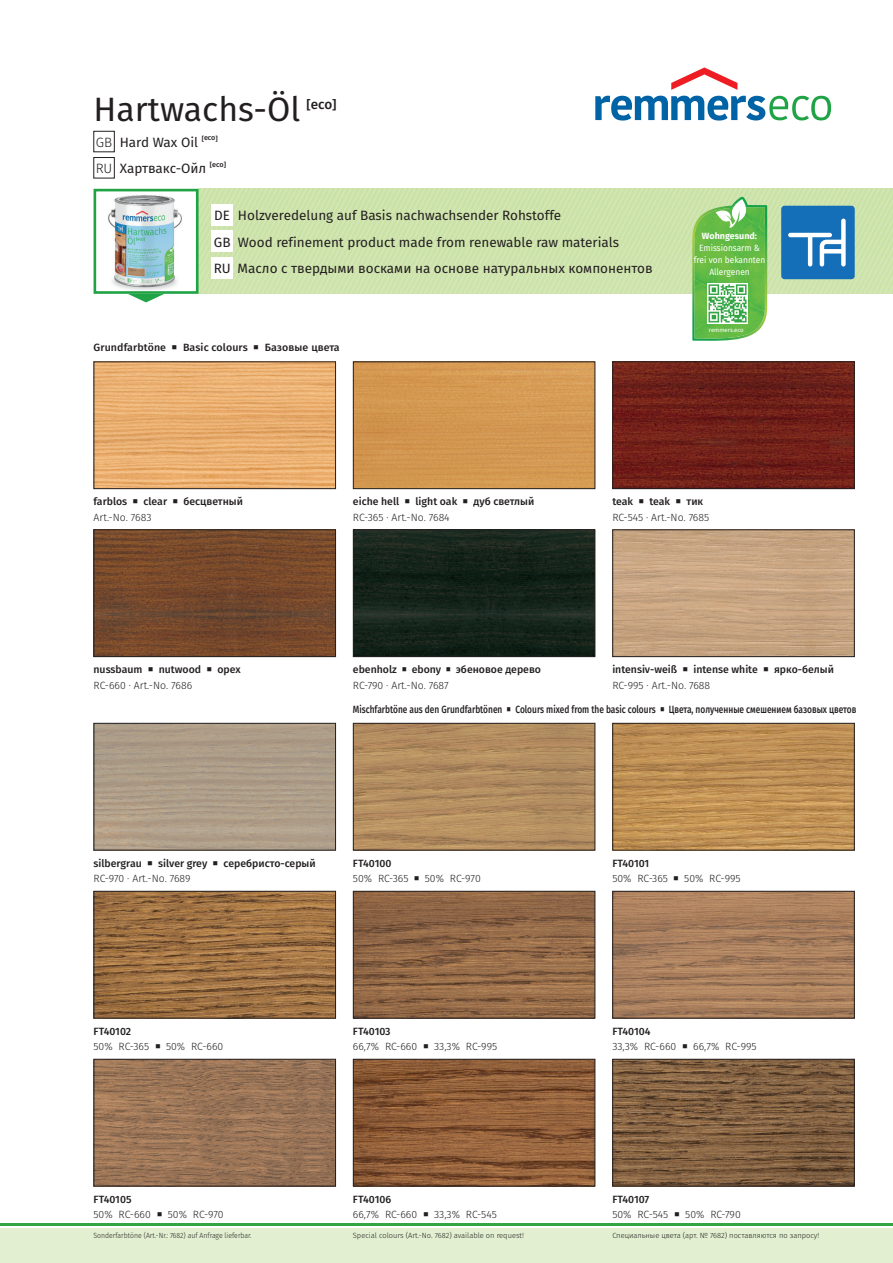
<style>
.page{position:relative;width:893px;height:1263px;background:#fff}
.page>*{position:absolute;margin:0;border:0;box-sizing:border-box;transform-origin:0 0}
.t1{font:33.75px "Fira Sans";color:#231f20}
.t2{font:13.5px/26.2px "Fira Sans";color:#231f20;text-align:justify}
.t3{font:500 13.5px "Fira Sans";color:#231f20}
.t4{font:300 10.5px "Fira Sans";color:#231f20}
.t5{font:500 10.5px "Fira Sans";color:#231f20}
.t6{font:500 10.5px "Fira Sans";color:#231f20;scale:.8 1}
.t7{font:9px/12px "Fira Sans";color:#fff;text-align:center;scale:.93 1}
.t8{font:700 9px "Fira Sans";color:#fff}
.t9{font:300 7.5px "Fira Sans";color:#231f20}
.t10{font:300 7.5px "Fira Sans";color:#231f20;scale:.92 1}
.t11{font:6px "Fira Sans";color:#fff}
.s1{font-size:12.15px}
.s2{font-weight:300}
</style>
<div class="page">
<img style="left:199px;top:189px;width:694px;height:105px">
<img style="left:108px;top:195px;width:74px;height:95px">
<div style="left:94px;top:189px;width:105px;height:105px;border:3px solid #1fa345"></div>
<div style="left:212px;top:205px;width:21px;height:21px;background:#fff"></div>
<div style="left:212px;top:231px;width:21px;height:21px;background:#fff"></div>
<div style="left:212px;top:257px;width:21px;height:21px;background:#fff"></div>
<svg style="left:128px;top:294px;width:36px;height:8px"></svg>
<div style="left:94px;top:131px;width:21px;height:21px;border:1px solid #231f20"></div>
<div style="left:94px;top:157px;width:21px;height:21px;border:1px solid #231f20"></div>
<div style="left:781px;top:206px;width:74px;height:73px;background:#146eb8;border-radius:3px"></div>
<svg style="left:788px;top:219px;width:58px;height:47px"></svg>
<svg style="left:692px;top:197px;width:75px;height:144px;background:#77c25c"></svg>
<hr style="left:0;top:1223px;width:893px;height:3px;background:#33a644">
<div style="left:0;top:1228px;width:893px;height:35px;background:#e2efd0"></div>
<img style="left:96px;top:363px;width:238px;height:124px">
<div style="left:94px;top:361px;width:242px;height:128px;border:1px solid #231f20"></div>
<img style="left:355px;top:363px;width:238px;height:124px">
<div style="left:353px;top:361px;width:242px;height:128px;border:1px solid #231f20"></div>
<img style="left:96px;top:531px;width:238px;height:124px">
<div style="left:94px;top:529px;width:242px;height:128px;border:1px solid #231f20"></div>
<img style="left:355px;top:531px;width:238px;height:124px">
<div style="left:353px;top:529px;width:242px;height:128px;border:1px solid #231f20"></div>
<img style="left:614px;top:531px;width:239px;height:124px">
<div style="left:612px;top:529px;width:243px;height:128px;border:1px solid #231f20"></div>
<img style="left:96px;top:725px;width:238px;height:123px">
<div style="left:94px;top:723px;width:242px;height:127px;border:1px solid #231f20"></div>
<img style="left:355px;top:725px;width:238px;height:123px">
<div style="left:353px;top:723px;width:242px;height:127px;border:1px solid #231f20"></div>
<img style="left:614px;top:725px;width:239px;height:123px">
<div style="left:612px;top:723px;width:243px;height:127px;border:1px solid #231f20"></div>
<img style="left:96px;top:893px;width:238px;height:123px">
<div style="left:94px;top:891px;width:242px;height:127px;border:1px solid #231f20"></div>
<img style="left:355px;top:893px;width:238px;height:123px">
<div style="left:353px;top:891px;width:242px;height:127px;border:1px solid #231f20"></div>
<img style="left:614px;top:893px;width:239px;height:123px">
<div style="left:612px;top:891px;width:243px;height:127px;border:1px solid #231f20"></div>
<img style="left:96px;top:1061px;width:238px;height:123px">
<div style="left:94px;top:1059px;width:242px;height:127px;border:1px solid #231f20"></div>
<img style="left:355px;top:1061px;width:238px;height:123px">
<div style="left:353px;top:1059px;width:242px;height:127px;border:1px solid #231f20"></div>
<img style="left:614px;top:1061px;width:239px;height:123px">
<div style="left:612px;top:1059px;width:243px;height:127px;border:1px solid #231f20"></div>
<img style="left:614px;top:363px;width:239px;height:124px">
<div style="left:612px;top:361px;width:243px;height:128px;border:1px solid #231f20"></div>
<svg style="left:671px;top:67px;width:66px;height:23px"></svg>
<svg style="left:595px;top:96px;width:236px;height:25px"></svg>
<img style="left:707px;top:283px;width:40px;height:41px">
<h1 class="t1" style="left:94px;top:83px;width:208px">Hartwachs-Öl</h1>
<p class="t3" style="left:306px;top:93px;width:32px"><span class="s1">[</span>eco<span class="s1">]</span></p>
<p class="t2" style="left:120px;top:129px;width:99px">Hard Wax Oil <sup>[</sup><sup>eco</sup><sup>]</sup></p>
<p class="t2" style="left:96px;top:129px;width:132px"><span class="s2">GB<br>RU</span> Хартвакс-Ойл <sup>[</sup><sup>eco</sup><sup>]</sup></p>
<p class="t2" style="left:214px;top:202px;width:19px">DE GB RU</p>
<p class="t2" style="left:238px;top:202px;width:325px">Holzveredelung auf Basis nachwachsender Rohstoffe</p>
<p class="t2" style="left:238px;top:228px;width:383px">Wood refinement product made from renewable raw materials</p>
<p class="t2" style="left:238px;top:255px;width:417px">Масло с твердыми восками на основе натуральных компонентов</p>
<p class="t5" style="left:94px;top:339px;width:74px">Grundfarbtöne</p>
<p class="t5" style="left:183px;top:339px;width:66px">Basic colours</p>
<p class="t5" style="left:265px;top:339px;width:77px">Базовые цвета</p>
<p class="t8" style="left:702px;top:228px;width:57px">Wohngesund:</p>
<p class="t7" style="left:694px;top:242px;width:78px">Emissionsarm &amp; frei von bekannten<br>Allergenen</p>
<p class="t11" style="left:709px;top:326px;width:36px">remmers.eco</p>
<p class="t5" style="left:94px;top:493px;width:35px">farblos</p>
<p class="t5" style="left:144px;top:493px;width:25px">clear</p>
<p class="t5" style="left:183px;top:493px;width:61px">бесцветный</p>
<p class="t4" style="left:94px;top:510px;width:59px">Art.-No. 7683</p>
<p class="t5" style="left:353px;top:493px;width:48px">eiche hell</p>
<p class="t5" style="left:416px;top:493px;width:43px">light oak</p>
<p class="t5" style="left:474px;top:493px;width:62px">дуб светлый</p>
<p class="t4" style="left:353px;top:510px;width:98px">RC-365 · Art.-No. 7684</p>
<p class="t5" style="left:612px;top:493px;width:22px">teak</p>
<p class="t5" style="left:649px;top:493px;width:22px">teak</p>
<p class="t5" style="left:686px;top:493px;width:18px">тик</p>
<p class="t4" style="left:612px;top:510px;width:98px">RC-545 · Art.-No. 7685</p>
<p class="t5" style="left:94px;top:661px;width:50px">nussbaum</p>
<p class="t5" style="left:159px;top:661px;width:44px">nutwood</p>
<p class="t5" style="left:217px;top:661px;width:25px">орех</p>
<p class="t4" style="left:94px;top:678px;width:100px">RC-660 · Art.-No. 7686</p>
<p class="t5" style="left:353px;top:661px;width:46px">ebenholz</p>
<p class="t5" style="left:412px;top:661px;width:31px">ebony</p>
<p class="t5" style="left:456px;top:661px;width:87px">эбеновое дерево</p>
<p class="t4" style="left:353px;top:678px;width:97px">RC-790 · Art.-No. 7687</p>
<p class="t5" style="left:612px;top:661px;width:66px">intensiv-weiß</p>
<p class="t5" style="left:693px;top:661px;width:66px">intense white</p>
<p class="t5" style="left:774px;top:661px;width:61px">ярко-белый</p>
<p class="t4" style="left:612px;top:678px;width:99px">RC-995 · Art.-No. 7688</p>
<p class="t6" style="left:353px;top:701px;width:631px">Mischfarbtöne aus den Grundfarbtönen Colours mixed from the basic colours Цвета, полученные смешением базовых цветов</p>
<p class="t5" style="left:94px;top:854px;width:50px">silbergrau</p>
<p class="t5" style="left:158px;top:854px;width:51px">silver grey</p>
<p class="t5" style="left:224px;top:854px;width:94px">серебристо-серый</p>
<p class="t4" style="left:94px;top:871px;width:98px">RC-970 · Art.-No. 7689</p>
<p class="t5" style="left:353px;top:854px;width:40px">FT40100</p>
<p class="t4" style="left:353px;top:871px;width:57px">50% RC-365</p>
<p class="t4" style="left:425px;top:871px;width:57px">50% RC-970</p>
<p class="t5" style="left:612px;top:854px;width:38px">FT40101</p>
<p class="t4" style="left:612px;top:871px;width:57px">50% RC-365</p>
<p class="t4" style="left:684px;top:871px;width:58px">50% RC-995</p>
<p class="t5" style="left:94px;top:1022px;width:39px">FT40102</p>
<p class="t4" style="left:94px;top:1039px;width:57px">50% RC-365</p>
<p class="t4" style="left:166px;top:1039px;width:59px">50% RC-660</p>
<p class="t5" style="left:94px;top:1190px;width:39px">FT40105</p>
<p class="t4" style="left:94px;top:1207px;width:59px">50% RC-660</p>
<p class="t4" style="left:168px;top:1207px;width:57px">50% RC-970</p>
<p class="t5" style="left:353px;top:1022px;width:39px">FT40103</p>
<p class="t4" style="left:353px;top:1039px;width:66px">66,7% RC-660</p>
<p class="t4" style="left:434px;top:1039px;width:65px">33,3% RC-995</p>
<p class="t5" style="left:353px;top:1190px;width:40px">FT40106</p>
<p class="t4" style="left:353px;top:1207px;width:66px">66,7% RC-660</p>
<p class="t4" style="left:434px;top:1207px;width:64px">33,3% RC-545</p>
<p class="t5" style="left:612px;top:1022px;width:40px">FT40104</p>
<p class="t4" style="left:612px;top:1039px;width:65px">33,3% RC-660</p>
<p class="t4" style="left:693px;top:1039px;width:65px">66,7% RC-995</p>
<p class="t5" style="left:612px;top:1190px;width:39px">FT40107</p>
<p class="t4" style="left:612px;top:1207px;width:58px">50% RC-545</p>
<p class="t4" style="left:685px;top:1207px;width:57px">50% RC-790</p>
<p class="t10" style="left:94px;top:1230px;width:173px">Sonderfarbtöne (Art.-Nr.: 7682) auf Anfrage lieferbar.</p>
<p class="t9" style="left:353px;top:1230px;width:172px">Special colours (Art.-No. 7682) available on request!</p>
<p class="t9" style="left:612px;top:1230px;width:208px">Специальные цвета (арт. № 7682) поставляются по запросу!</p>
</div>
